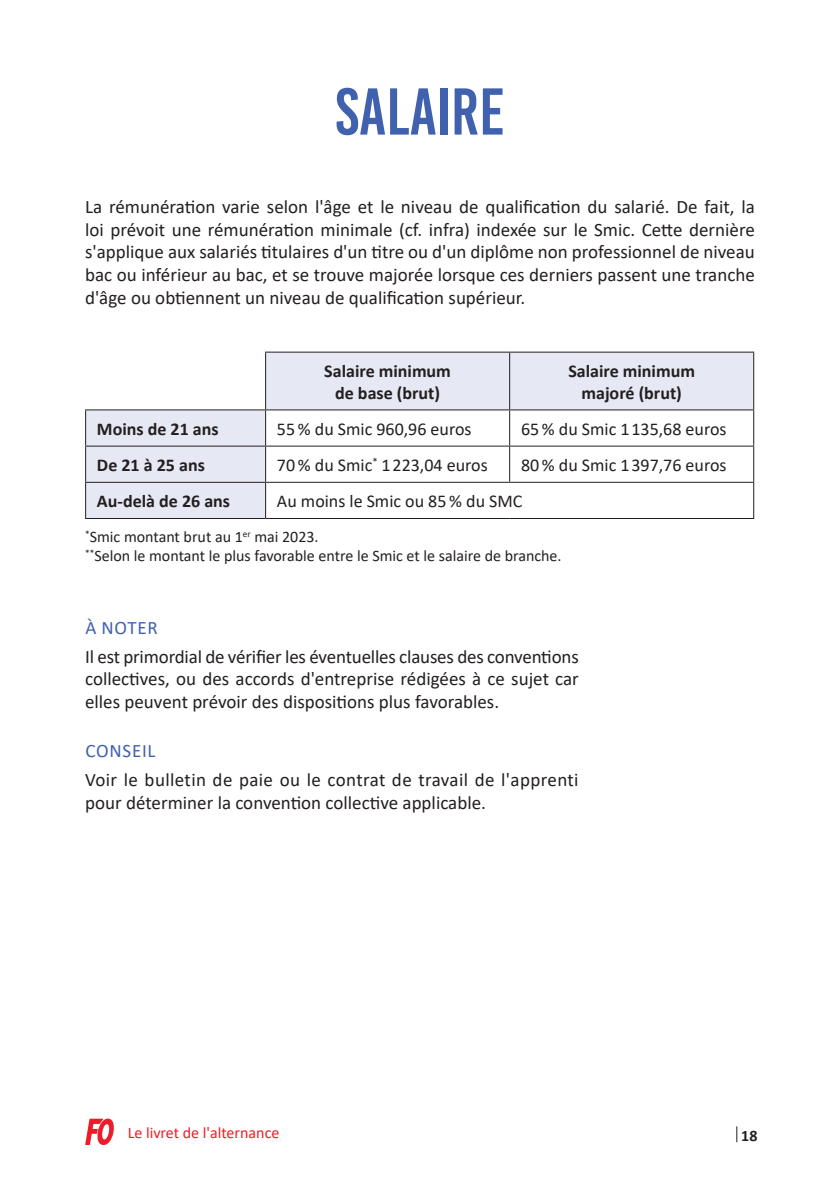
<style>
.page{position:relative;width:840px;height:1191px;background:#fff}
.page>*{position:absolute;margin:0;border:0;box-sizing:border-box;transform-origin:0 0}
.GRAND_TITRE{font:66px "Bebas Kai";color:#4061ad}
.TEXTE{font:19px/22.8px "Calibri";color:#231f20;text-align:justify}
.a_noter_titre{font:19px "Calibri";letter-spacing:.04em;color:#4061ad}
.t1{font:18px "Calibri";color:#231f20}
.t2{font:700 18px/21.6px "Calibri";color:#231f20;text-align:center}
.t3{font:16px "Calibri";color:#231f20}
.t4{font:16px "Calibri";color:#ee1d23}
.t5{font:700 16px "Calibri";color:#231f20}
</style>
<div class="page">
<svg style="left:736px;top:1126px;width:1px;height:16px"></svg>
<svg style="left:85px;top:1118px;width:29px;height:27px"></svg>
<svg style="left:86px;top:352px;width:666px;height:166px"></svg>
<hr style="left:265px;top:351px;width:244px;height:1px;background:#231f20">
<hr style="left:509px;top:351px;width:244px;height:1px;background:#231f20">
<hr style="left:509px;top:352px;width:1px;height:57px;background:#231f20">
<hr style="left:752px;top:352px;width:1px;height:57px;background:#231f20">
<hr style="left:85px;top:410px;width:1px;height:35px;background:#231f20">
<hr style="left:265px;top:409px;width:244px;height:1px;background:#231f20">
<hr style="left:265px;top:410px;width:1px;height:35px;background:#231f20">
<hr style="left:509px;top:409px;width:244px;height:1px;background:#231f20">
<hr style="left:509px;top:410px;width:1px;height:35px;background:#231f20">
<hr style="left:752px;top:410px;width:1px;height:35px;background:#231f20">
<hr style="left:85px;top:445px;width:180px;height:1px;background:#231f20">
<hr style="left:85px;top:446px;width:1px;height:36px;background:#231f20">
<hr style="left:265px;top:445px;width:244px;height:1px;background:#231f20">
<hr style="left:265px;top:446px;width:1px;height:36px;background:#231f20">
<hr style="left:509px;top:445px;width:244px;height:1px;background:#231f20">
<hr style="left:509px;top:446px;width:1px;height:36px;background:#231f20">
<hr style="left:752px;top:446px;width:1px;height:36px;background:#231f20">
<hr style="left:85px;top:482px;width:180px;height:1px;background:#231f20">
<hr style="left:85px;top:483px;width:1px;height:35px;background:#231f20">
<hr style="left:265px;top:482px;width:244px;height:1px;background:#231f20">
<hr style="left:265px;top:483px;width:1px;height:35px;background:#231f20">
<hr style="left:509px;top:482px;width:244px;height:1px;background:#231f20">
<hr style="left:752px;top:483px;width:1px;height:35px;background:#231f20">
<hr style="left:85px;top:518px;width:180px;height:1px;background:#231f20">
<hr style="left:265px;top:518px;width:244px;height:1px;background:#231f20">
<hr style="left:509px;top:518px;width:244px;height:1px;background:#231f20">
<hr style="left:265px;top:352px;width:1px;height:57px;background:#231f20">
<hr style="left:85px;top:409px;width:180px;height:1px;background:#231f20">
<p class="GRAND_TITRE" style="left:335px;top:76px;width:171px">SALAIRE</p>
<p class="TEXTE" style="left:85px;top:194px;width:670px">La rémunération varie selon l'âge et le niveau de qualification du salarié. De fait, la loi prévoit une rémunération minimale (cf. infra) indexée sur le Smic. Cette dernière s'applique aux salariés titulaires d'un titre ou d'un diplôme non professionnel de niveau bac ou inférieur au bac, et se trouve majorée lorsque ces derniers passent une tranche d'âge ou obtiennent un niveau de qualification supérieur.</p>
<p class="t2" style="left:324px;top:360px;width:128px">Salaire minimum de base (brut)</p>
<p class="t2" style="left:568px;top:360px;width:128px">Salaire minimum majoré (brut)</p>
<p class="t2" style="left:97px;top:418px;width:123px">Moins de 21 ans</p>
<p class="t1" style="left:277px;top:416px;width:196px">55 % du Smic 960,96 euros</p>
<p class="t1" style="left:520px;top:416px;width:207px">65 % du Smic 1135,68 euros</p>
<p class="t2" style="left:97px;top:454px;width:109px">De 21 à 25 ans</p>
<p class="t1" style="left:277px;top:452px;width:212px">70 % du Smic<sup>*</sup> 1223,04 euros</p>
<p class="t1" style="left:520px;top:452px;width:207px">80 % du Smic 1397,76 euros</p>
<p class="t2" style="left:97px;top:490px;width:135px">Au-delà de 26 ans</p>
<p class="t1" style="left:277px;top:488px;width:247px">Au moins le Smic ou 85 % du SMC</p>
<p class="t3" style="left:85px;top:526px;width:235px"><sup>*</sup>Smic montant brut au 1<sup>er</sup> mai 2023.</p>
<p class="t3" style="left:85px;top:545px;width:478px"><sup>**</sup>Selon le montant le plus favorable entre le Smic et le salaire de branche.</p>
<p class="a_noter_titre" style="left:85px;top:614px;width:74px">À NOTER</p>
<p class="TEXTE" style="left:85px;top:644px;width:495px">Il est primordial de vérifier les éventuelles clauses des conventions collectives, ou des accords d'entreprise rédigées à ce sujet car elles peuvent prévoir des dispositions plus favorables.</p>
<p class="a_noter_titre" style="left:85px;top:737px;width:72px">CONSEIL</p>
<p class="TEXTE" style="left:85px;top:767px;width:494px">Voir le bulletin de paie ou le contrat de travail de l'apprenti pour déterminer la convention collective applicable.</p>
<p class="t4" style="left:128px;top:1121px;width:153px">Le livret de l'alternance</p>
<p class="t5" style="left:740px;top:1124px;width:18px">18</p>
</div>
